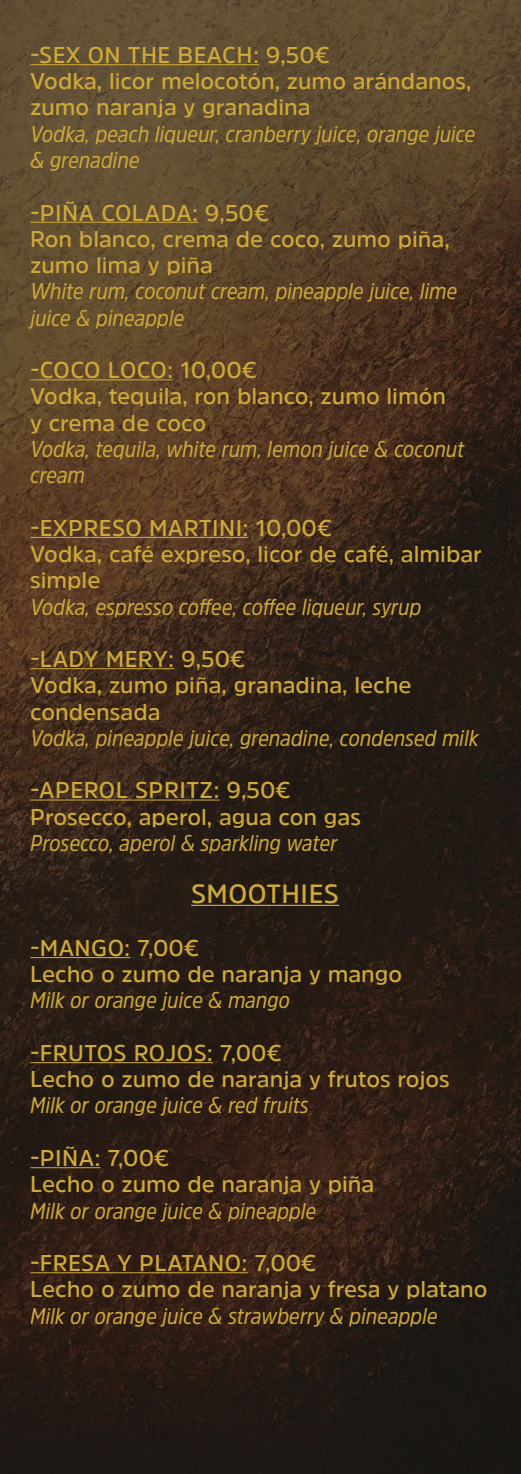
<style>
.page{position:relative;width:521px;height:1474px;background:#fff}
.page>*{position:absolute;margin:0;border:0;box-sizing:border-box;transform-origin:0 0}
.t1{font:600 26.25px "Amsi Pro";letter-spacing:.02em;color:#cea93a}
.t2{font:600 22.75px/26.2px "Amsi Pro";letter-spacing:.02em;color:#cea93a}
.t3{font:italic 22.75px/26.2px "Amsi Pro Narw";color:#cea93a}
.t4{font:600 22.75px/26.2px "Amsi Pro";color:#cea93a}
</style>
<div class="page">
<img style="left:0;top:0;width:521px;height:1473px">
<hr style="left:30px;top:64px;width:229px;height:1px;background:#cea93a">
<hr style="left:30px;top:222px;width:168px;height:1px;background:#cea93a">
<hr style="left:30px;top:379px;width:143px;height:1px;background:#cea93a">
<hr style="left:30px;top:537px;width:219px;height:1px;background:#cea93a">
<hr style="left:30px;top:668px;width:144px;height:1px;background:#cea93a">
<hr style="left:30px;top:799px;width:190px;height:1px;background:#cea93a">
<hr style="left:191px;top:904px;width:148px;height:2px;background:#cea93a">
<hr style="left:30px;top:957px;width:100px;height:1px;background:#cea93a">
<hr style="left:30px;top:1062px;width:183px;height:1px;background:#cea93a">
<hr style="left:30px;top:1167px;width:71px;height:1px;background:#cea93a">
<hr style="left:30px;top:1272px;width:218px;height:1px;background:#cea93a">
<p class="t2" style="left:30px;top:41px;width:443px">-sex on the beach: 9,50€<br>Vodka, licor melocotón, zumo arándanos, zumo naranja y granadina</p>
<p class="t3" style="left:30px;top:120px;width:446px">Vodka, peach liqueur, cranberry juice, orange juice &amp; grenadine</p>
<p class="t2" style="left:30px;top:199px;width:421px">-piña colaDa: 9,50€<br>ron blanco, crema de coco, zumo piña, zumo lima y piña</p>
<p class="t3" style="left:30px;top:278px;width:428px">White rum, coconut cream, pineapple juice, lime juice &amp; pineapple</p>
<p class="t4" style="left:30px;top:356px;width:417px">-coco loco: 10,00€<br>Vodka, tequila, ron blanco, zumo limón y crema de coco</p>
<p class="t3" style="left:30px;top:435px;width:435px">Vodka, tequila, white rum, lemon juice &amp; coconut cream</p>
<p class="t2" style="left:30px;top:514px;width:453px">-expreso martini: 10,00€<br>Vodka, café expreso, licor de café, almibar simple</p>
<p class="t3" style="left:30px;top:593px;width:392px">Vodka, espresso coffee, coffee liqueur, syrup</p>
<p class="t4" style="left:30px;top:645px;width:383px">-laDy mery: 9,50€<br>Vodka, zumo piña, granadina, leche condensada</p>
<p class="t3" style="left:30px;top:724px;width:450px">Vodka, pineapple juice, grenadine, condensed milk</p>
<p class="t2" style="left:30px;top:776px;width:332px">-aperol spritz: 9,50€ prosecco, aperol, agua con gas</p>
<p class="t3" style="left:30px;top:829px;width:309px">Prosecco, aperol &amp; sparkling water</p>
<p class="t1" style="left:191px;top:876px;width:149px">smoothies</p>
<p class="t2" style="left:30px;top:934px;width:374px">-manGo: 7,00€<br>lecho o zumo de naranja y mango</p>
<p class="t3" style="left:30px;top:986px;width:261px">Milk or orange juice &amp; mango</p>
<p class="t2" style="left:30px;top:1039px;width:421px">-frutos rojos: 7,00€<br>lecho o zumo de naranja y frutos rojos</p>
<p class="t3" style="left:30px;top:1091px;width:280px">Milk or orange juice &amp; red fruits</p>
<p class="t2" style="left:30px;top:1144px;width:346px">-piña: 7,00€<br>lecho o zumo de naranja y piña</p>
<p class="t3" style="left:30px;top:1196px;width:288px">Milk or orange juice &amp; pineapple</p>
<p class="t2" style="left:30px;top:1249px;width:459px">-fresa y platano: 7,00€<br>lecho o zumo de naranja y fresa y platano</p>
<p class="t3" style="left:30px;top:1301px;width:409px">Milk or orange juice &amp; strawberry &amp; pineapple</p>
</div>
